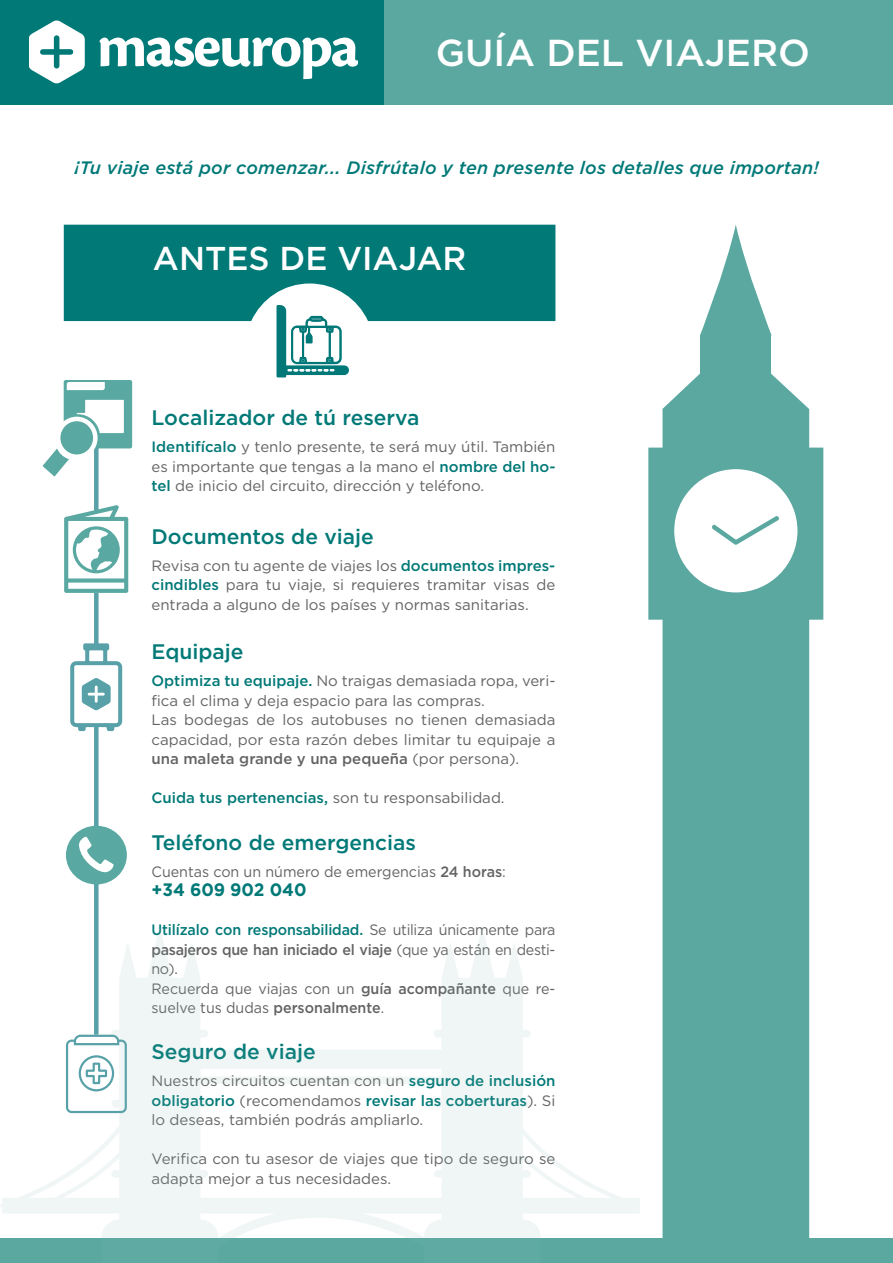
<style>
.page{position:relative;width:893px;height:1263px;background:#fff}
.page>*{position:absolute;margin:0;border:0;box-sizing:border-box;transform-origin:0 0}
.t1{font:500 37.5px "Gotham";color:#fff}
.t2{font:500 33px "Gotham";color:#fff}
.t3{font:500 21px "Gotham";color:#007977}
.t4{font:italic 500 18px "Gotham";letter-spacing:.01em;color:#007977}
.t5{font:700 18px "Gotham";color:#007977;scale:.95 1}
.t6{font:15px/19.5px "Gotham";color:#646363;text-align:justify}
.t7{font:15px/19.5px "Gotham";color:#646363;scale:.95 1}
.t8{font:500 15px "Gotham";color:#007977}
.s1{font-weight:500;color:#007977}
.s2{font-weight:500}
.s3{font-weight:400;color:#646363}
</style>
<div class="page">
<div style="left:0;top:0;width:893px;height:104px;background:#007977"></div>
<div style="left:0;top:1239px;width:893px;height:24px;background:#5aa8a0"></div>
<div style="left:385px;top:0;width:508px;height:104px;background:#5aa8a0"></div>
<svg style="left:99px;top:38px;width:258px;height:41px"></svg>
<svg style="left:30px;top:20px;width:55px;height:64px"></svg>
<div style="left:94px;top:446px;width:5px;height:65px;background:#59a1a8"></div>
<div style="left:94px;top:593px;width:5px;height:51px;background:#59a1a8"></div>
<svg style="left:64px;top:505px;width:64px;height:88px"></svg>
<svg style="left:70px;top:643px;width:52px;height:88px"></svg>
<div style="left:94px;top:725px;width:5px;height:102px;background:#59a1a8"></div>
<div style="left:94px;top:872px;width:5px;height:163px;background:#59a1a8"></div>
<div style="left:64px;top:225px;width:491px;height:96px;background:#007977"></div>
<svg style="left:0;top:926px;width:640px;height:313px"></svg>
<svg style="left:648px;top:225px;width:175px;height:1014px;fill:#5aa8a0"></svg>
<svg style="left:711px;top:515px;width:69px;height:30px"></svg>
<div style="left:64px;top:380px;width:68px;height:68px;background:#59a8a1;border-radius:2px"></div>
<svg style="left:67px;top:382px;width:38px;height:8px"></svg>
<svg style="left:77px;top:400px;width:47px;height:33px"></svg>
<div style="left:56px;top:417px;width:42px;height:42px;background:#fff;border-radius:50%"></div>
<div style="left:60px;top:421px;width:33px;height:33px;background:#59a8a1;border-radius:50%"></div>
<svg style="left:43px;top:448px;width:26px;height:28px"></svg>
<svg style="left:276px;top:305px;width:73px;height:72px"></svg>
<div style="left:66px;top:826px;width:61px;height:58px;background:#59a8a1;border-radius:50%"></div>
<svg style="left:79px;top:836px;width:35px;height:36px"></svg>
<h1 class="t1" style="left:436px;top:28px;width:376px">GUÍA DEL VIAJERO</h1>
<p class="t4" style="left:74px;top:156px;width:746px">¡Tu viaje está por comenzar... Disfrútalo y ten presente los detalles que importan!</p>
<h2 class="t2" style="left:153px;top:237px;width:315px">ANTES DE VIAJAR</h2>
<h3 class="t3" style="left:151px;top:404px;width:270px">Localizador de tú reserva</h3>
<p class="t6" style="left:151px;top:437px;width:405px"><span class="s1">Identifícalo</span> y tenlo presente, te será muy útil. También es importante que tengas a la mano el <span class="s1">nombre del ho&shy;tel</span> de inicio del circuito, dirección y teléfono.</p>
<h3 class="t3" style="left:151px;top:523px;width:224px">Documentos de viaje</h3>
<p class="t6" style="left:151px;top:555px;width:405px">Revisa con tu agente de viajes los <span class="s1">documentos impres&shy;cindibles</span> para tu viaje, si requieres tramitar visas de entrada a alguno de los países y normas sanitarias.</p>
<h3 class="t3" style="left:151px;top:638px;width:94px">Equipaje</h3>
<p class="t6" style="left:151px;top:671px;width:405px;text-align:left"><span class="s1">Optimiza tu equipaje.</span> No traigas demasiada ropa, veri&shy;fica el clima y deja espacio para las compras.<br>Las bodegas de los autobuses no tienen demasiada capacidad, por esta razón debes limitar tu equipaje a <span class="s2">una maleta grande y una pequeña</span> (por persona).</p>
<p class="t8" style="left:151px;top:788px;width:355px">Cuida tus pertenencias, <span class="s3">son tu responsabilidad.</span></p>
<h3 class="t3" style="left:151px;top:828px;width:266px">Teléfono de emergencias</h3>
<p class="t7" style="left:151px;top:861px;width:374px">Cuentas con un número de emergencias <span class="s2">24 horas</span>:</p>
<p class="t5" style="left:151px;top:878px;width:165px">+34 609 902 040</p>
<p class="t7" style="left:151px;top:920px;width:427px"><span class="s1">Utilízalo con responsabilidad.</span> Se utiliza únicamente para <span class="s2">pasajeros que han iniciado el viaje</span> (que ya están en desti&shy;no).<br>Recuerda que viajas con un <span class="s2">guía acompañante</span> que re&shy;suelve tus dudas <span class="s2">personalmente</span>.</p>
<h3 class="t3" style="left:151px;top:1038px;width:166px">Seguro de viaje</h3>
<p class="t6" style="left:151px;top:1071px;width:405px">Nuestros circuitos cuentan con un <span class="s1">seguro de inclusión obligatorio</span> (recomendamos <span class="s1">revisar las coberturas</span>). Si lo deseas, también podrás ampliarlo.</p>
<p class="t6" style="left:151px;top:1149px;width:405px">Verifica con tu asesor de viajes que tipo de seguro se adapta mejor a tus necesidades.</p>
</div>
